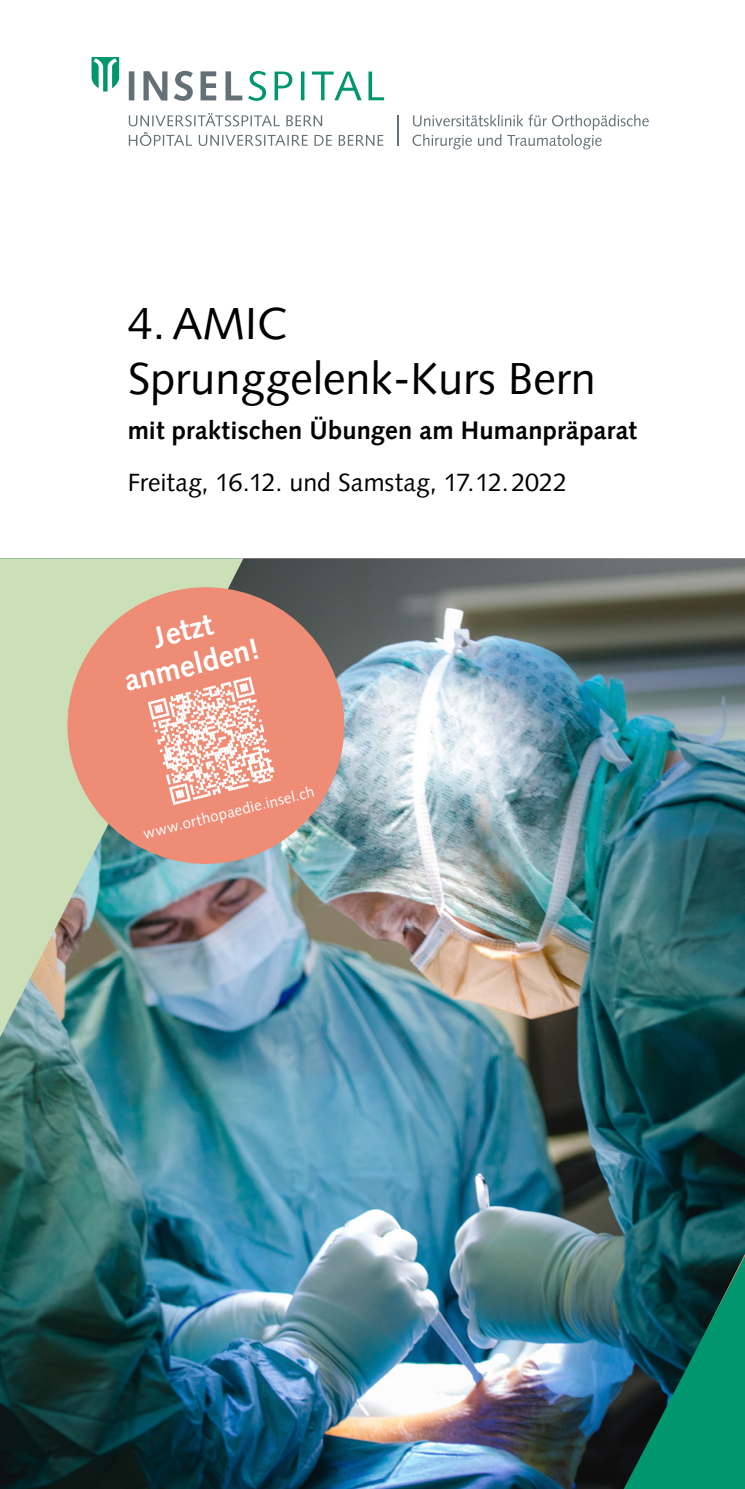
<style>
.page{position:relative;width:745px;height:1489px;background:#fff}
.page>*{position:absolute;margin:0;border:0;box-sizing:border-box;transform-origin:0 0}
.t1{font:45px/55px "Syntax LT Pro";color:#000}
.t2{font:700 30px/35px "Syntax LT Pro";color:#fff;text-align:center}
.t3{font:700 25.5px "Syntax LT Pro";letter-spacing:.01em;color:#000}
.t4{font:25px "Syntax LT Pro";color:#000}
.t5{font:15px "Syntax LT Pro";color:#fff}
</style>
<div class="page">
<img style="left:0;top:558px;width:744px;height:930px">
<svg style="left:623px;top:1255px;width:121px;height:233px;background:#046454"></svg>
<svg style="left:129px;top:113px;width:193px;height:13px"></svg>
<svg style="left:129px;top:132px;width:254px;height:14px"></svg>
<hr style="left:397px;top:115px;width:1px;height:31px;background:#647077">
<svg style="left:225px;top:71px;width:17px;height:29px"></svg>
<svg style="left:200px;top:71px;width:16px;height:29px"></svg>
<svg style="left:143px;top:71px;width:24px;height:30px"></svg>
<div style="left:129px;top:71px;width:5px;height:29px;background:#647077"></div>
<svg style="left:91px;top:57px;width:28px;height:35px"></svg>
<svg style="left:173px;top:71px;width:20px;height:30px"></svg>
<svg style="left:248px;top:71px;width:18px;height:30px"></svg>
<svg style="left:274px;top:72px;width:110px;height:28px"></svg>
<svg style="left:412px;top:114px;width:236px;height:35px"></svg>
<svg style="left:53px;top:573px;width:305px;height:305px;background:#c79b88"></svg>
<svg style="left:148px;top:676px;width:126px;height:129px"></svg>
<h1 class="t1" style="left:128px;top:295px;width:469px">4. AMIC<br>Sprunggelenk-Kurs Bern</h1>
<p class="t3" style="left:128px;top:415px;width:510px">mit praktischen Übungen am Humanpräparat</p>
<p class="t4" style="left:128px;top:467px;width:440px">Freitag, 16.12. und Samstag, 17.12.2022</p>
<p class="t2" style="left:112px;top:630px;width:140px;rotate:-14deg">Jetzt anmelden!</p>
<p class="t5" style="left:141px;top:825px;width:177px;rotate:-14deg">www.orthopaedie.insel.ch</p>
</div>
